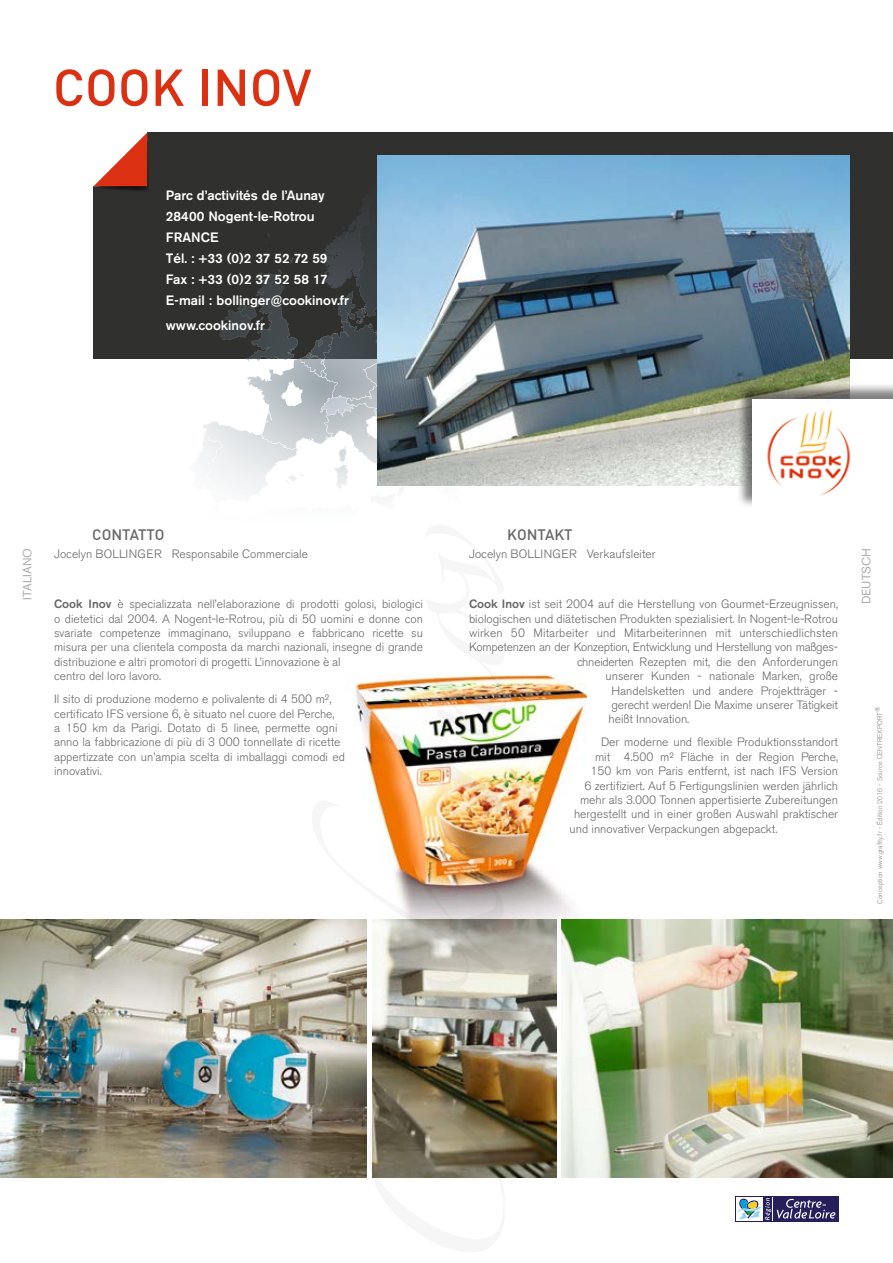
<style>
.page{position:relative;width:893px;height:1263px;background:#fff}
.page>*{position:absolute;margin:0;border:0;box-sizing:border-box;transform-origin:0 0}
.t1{font:500 51px "DIN";color:#db3112}
.t2{font:500 15px "DIN";color:#676767}
.t3{font:500 13.5px/21px "Akzidenz Grotesk BE";color:#fff}
.t4{font:300 12px/14.4px "Akzidenz Grotesk BE";color:#676767}
.t5{font:300 12px "Akzidenz Grotesk BE";letter-spacing:-.02em;color:#676767}
.t6{font:12px "Akzidenz Grotesk BE";color:#afafb0}
.t7{font:300 6.75px "Akzidenz Grotesk BE";color:#818181}
.s1{font-weight:500}
</style>
<div class="page">
<div style="left:94px;top:133px;width:799px;height:226px;background:#30302f"></div>
<svg style="left:93px;top:132px;width:56px;height:60px;background:#d48b7e"></svg>
<svg style="left:198px;top:155px;width:286px;height:342px"></svg>
<div style="left:735px;top:1196px;width:104px;height:26px;background:#261f5b"></div>
<div style="left:736px;top:1197px;width:27px;height:24px;background:#fff"></div>
<svg style="left:737px;top:1197px;width:98px;height:24px"></svg>
<img style="left:378px;top:155px;width:472px;height:330px">
<div style="left:736px;top:382px;width:157px;height:126px;background:#000;opacity:.5"></div>
<div style="left:753px;top:399px;width:140px;height:110px;background:#fff"></div>
<img style="left:767px;top:409px;width:84px;height:87px">
<img style="left:0;top:919px;width:367px;height:259px">
<img style="left:561px;top:919px;width:332px;height:259px">
<img style="left:372px;top:976px;width:184px;height:202px">
<img style="left:311px;top:674px;width:314px;height:302px">
<h1 class="t1" style="left:53px;top:55px;width:260px">COOK INOV</h1>
<p class="t3" style="left:166px;top:185px;width:184px">Parc d’activités de l’Aunay<br>28400 Nogent-le-Rotrou<br>FRANCE<br>Tél. : +33 (0)2 37 52 72 59<br>Fax : +33 (0)2 37 52 58 17<br>E-mail : bollinger@cookinov.fr</p>
<p class="t3" style="left:166px;top:315px;width:101px">www.cookinov.fr</p>
<p class="t2" style="left:92px;top:525px;width:74px">CONTATTO</p>
<p class="t4" style="left:54px;top:547px;width:256px">Jocelyn BOLLINGER Responsabile Commerciale</p>
<p class="t4" style="left:54px;top:597px;width:371px"><span class="s1">Cook Inov</span> è specializzata nell’elaborazione di prodotti golosi, biologici o dietetici dal 2004. A Nogent-le-Rotrou, più di 50 uomini e donne con svariate competenze immaginano, sviluppano e fabbricano ricette su misura per una clientela composta da marchi nazionali, insegne di grande distribuzione e altri promotori di progetti. L’innovazione è al<br>centro del loro lavoro.</p>
<p class="t4" style="left:54px;top:692px;width:293px">Il sito di produzione moderno e polivalente di 4 500 m², certificato IFS versione 6, è situato nel cuore del Perche,<br>a 150 km da Parigi. Dotato di 5 linee, permette ogni anno la fabbricazione di più di 3 000 tonnellate di ricette appertizzate con un’ampia scelta di imballaggi comodi ed innovativi.</p>
<p class="t2" style="left:507px;top:525px;width:67px">KONTAKT</p>
<p class="t4" style="left:469px;top:547px;width:188px">Jocelyn BOLLINGER Verkaufsleiter</p>
<p class="t4" style="left:469px;top:597px;width:371px"><span class="s1">Cook Inov</span> ist seit 2004 auf die Herstellung von Gourmet-Erzeugnissen,</p>
<p class="t4" style="left:469px;top:611px;width:370px">biologischen und diätetischen Produkten spezialisiert. In Nogent-le-Rotrou</p>
<p class="t4" style="left:469px;top:626px;width:370px">wirken 50 Mitarbeiter und Mitarbeiterinnen mit unterschiedlichsten</p>
<p class="t5" style="left:469px;top:641px;width:371px">Kompetenzen an der Konzeption, Entwicklung und Herstellung von maßges-</p>
<p class="t4" style="left:577px;top:655px;width:262px">chneiderten Rezepten mit, die den Anforderungen</p>
<p class="t4" style="left:605px;top:669px;width:234px">unserer Kunden - nationale Marken, große</p>
<p class="t4" style="left:611px;top:683px;width:228px">Handelsketten und andere Projektträger -</p>
<p class="t4" style="left:611px;top:698px;width:228px">gerecht werden! Die Maxime unserer Tätigkeit</p>
<p class="t4" style="left:608px;top:712px;width:82px">heißt Innovation.</p>
<p class="t4" style="left:601px;top:735px;width:239px">Der moderne und flexible Produktionsstandort</p>
<p class="t4" style="left:595px;top:750px;width:244px">mit 4.500 m² Fläche in der Region Perche,</p>
<p class="t4" style="left:590px;top:764px;width:249px">150 km von Paris entfernt, ist nach IFS Version</p>
<p class="t4" style="left:584px;top:778px;width:255px">6 zertifiziert. Auf 5 Fertigungslinien werden jährlich</p>
<p class="t4" style="left:580px;top:793px;width:259px">mehr als 3.000 Tonnen appertisierte Zubereitungen</p>
<p class="t4" style="left:574px;top:807px;width:265px">hergestellt und in einer großen Auswahl praktischer</p>
<p class="t4" style="left:569px;top:822px;width:209px">und innovativer Verpackungen abgepackt.</p>
<p class="t6" style="left:20px;top:600px;width:53px;rotate:-90deg">ITALIANO</p>
<p class="t6" style="left:859px;top:604px;width:58px;rotate:-90deg">DEUTSCH</p>
<p class="t7" style="left:876px;top:903px;width:198px;rotate:-90deg">Conception www.grafity.fr - Édition 2016 - Source CENTREXPORT®</p>
</div>
